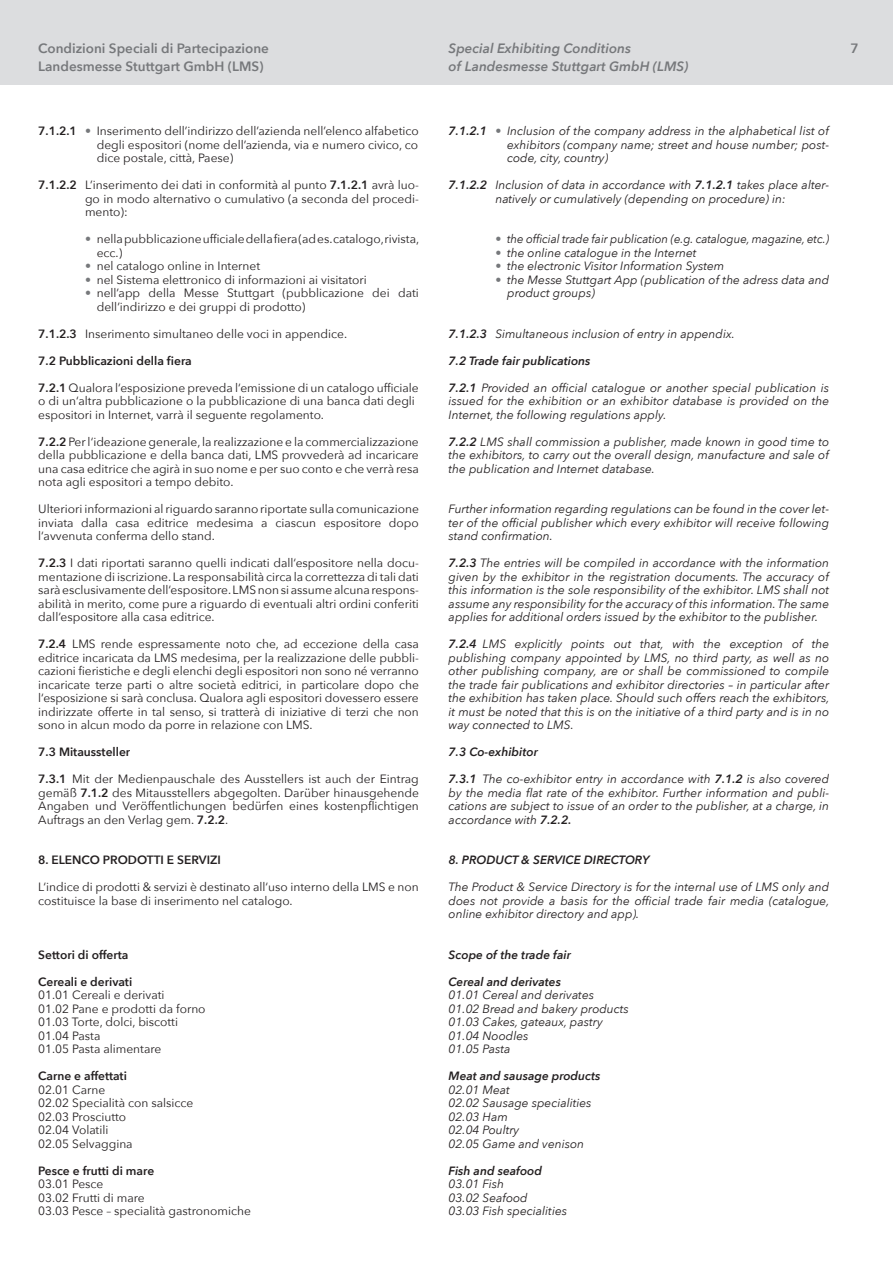
<style>
.page{position:relative;width:893px;height:1263px;background:#fff}
.page>*{position:absolute;margin:0;border:0;box-sizing:border-box;transform-origin:0 0}
.t1{font:600 13.5px/18px "Avenir Next";color:#76787b}
.t2{font:italic 600 13.5px/18px "Avenir Next";color:#76787b}
.t3{font:12px/13.5px "Avenir Next";color:#231f20;text-align:justify}
.t4{font:italic 12px/13.5px "Avenir Next";color:#231f20;text-align:justify}
.t5{font:italic 600 12px "Avenir Next";color:#231f20}
.t6{font:600 12px "Avenir Next";color:#231f20}
.t7{font:italic 12px "Avenir Next";color:#231f20;scale:.96 1}
.s1{font-weight:600}
.s2{color:#76787b}
</style>
<div class="page">
<div style="left:0;top:0;width:893px;height:85px;background:#dcdddf"></div>
<p class="t1" style="left:38px;top:39px;width:232px">Condizioni Speciali di Partecipazione<br>Landesmesse Stuttgart GmbH (LMS)</p>
<p class="t2" style="left:449px;top:39px;width:241px">Special Exhibiting Conditions<br>of Landesmesse Stuttgart GmbH (LMS)</p>
<p class="t3" style="left:97px;top:124px;width:324px;text-indent:-59px"><span class="s1">7.1.2.1</span> <span class="s2">•</span> Inserimento dell’indirizzo dell’azienda nell’elenco alfabetico degli espositori (nome dell’azienda, via e numero civico, co dice postale, città, Paese)</p>
<p class="t3" style="left:85px;top:178px;width:335px;text-indent:-47px"><span class="s1">7.1.2.2</span> L’inserimento dei dati in conformità al punto <span class="s1">7.1.2.1</span> avrà luo&shy;go in modo alternativo o cumulativo (a seconda del procedi&shy;mento):</p>
<p class="t3" style="left:97px;top:232px;width:324px;text-indent:-12px"><span class="s2">•</span> nella pubblicazione ufficiale della fiera (ad es. catalogo, rivista, ecc.)</p>
<p class="t3" style="left:85px;top:259px;width:177px"><span class="s2">•</span> nel catalogo online in Internet</p>
<p class="t3" style="left:85px;top:272px;width:283px"><span class="s2">•</span> nel Sistema elettronico di informazioni ai visitatori</p>
<p class="t3" style="left:97px;top:286px;width:324px;text-indent:-12px"><span class="s2">•</span> nell’app della Messe Stuttgart (pubblicazione dei dati dell’indirizzo e dei gruppi di prodotto)</p>
<p class="t3" style="left:38px;top:326px;width:310px"><span class="s1">7.1.2.3</span> Inserimento simultaneo delle voci in appendice.</p>
<p class="t6" style="left:38px;top:350px;width:155px">7.2 Pubblicazioni della fiera</p>
<p class="t3" style="left:38px;top:380px;width:382px;text-align:left"><span class="s1">7.2.1</span> Qualora l‘esposizione preveda l‘emissione di un catalogo ufficiale o di un‘altra pubblicazione o la pubblicazione di una banca dati degli espositori in Internet, varrà il seguente regolamento.</p>
<p class="t3" style="left:38px;top:434px;width:382px"><span class="s1">7.2.2</span> Per l‘ideazione generale, la realizzazione e la commercializzazione della pubblicazione e della banca dati, LMS provvederà ad incaricare una casa editrice che agirà in suo nome e per suo conto e che verrà resa nota agli espositori a tempo debito.</p>
<p class="t3" style="left:38px;top:502px;width:382px">Ulteriori informazioni al riguardo saranno riportate sulla comunicazione inviata dalla casa editrice medesima a ciascun espositore dopo l‘avvenuta conferma dello stand.</p>
<p class="t3" style="left:38px;top:556px;width:382px"><span class="s1">7.2.3</span> I dati riportati saranno quelli indicati dall‘espositore nella docu&shy;mentazione di iscrizione. La responsabilità circa la correttezza di tali dati sarà esclusivamente dell‘espositore. LMS non si assume alcuna respons&shy;abilità in merito, come pure a riguardo di eventuali altri ordini conferiti dall‘espositore alla casa editrice.</p>
<p class="t3" style="left:38px;top:637px;width:382px"><span class="s1">7.2.4</span> LMS rende espressamente noto che, ad eccezione della casa editrice incaricata da LMS medesima, per la realizzazione delle pubbli&shy;cazioni fieristiche e degli elenchi degli espositori non sono né verranno incaricate terze parti o altre società editrici, in particolare dopo che l‘esposizione si sarà conclusa. Qualora agli espositori dovessero essere indirizzate offerte in tal senso, si tratterà di iniziative di terzi che non sono in alcun modo da porre in relazione con LMS.</p>
<p class="t6" style="left:38px;top:742px;width:93px">7.3 Mitaussteller</p>
<p class="t3" style="left:38px;top:772px;width:382px"><span class="s1">7.3.1</span> Mit der Medienpauschale des Ausstellers ist auch der Eintrag gemäß <span class="s1">7.1.2</span> des Mitausstellers abgegolten. Darüber hinausgehende Angaben und Veröffentlichungen bedürfen eines kostenpflichtigen Auftrags an den Verlag gem. <span class="s1">7.2.2</span>.</p>
<p class="t6" style="left:38px;top:850px;width:184px">8. ELENCO PRODOTTI E SERVIZI</p>
<p class="t3" style="left:38px;top:880px;width:382px">L‘indice di prodotti &amp; servizi è destinato all‘uso interno della LMS e non costituisce la base di inserimento nel catalogo.</p>
<p class="t6" style="left:38px;top:944px;width:92px">Settori di offerta</p>
<p class="t6" style="left:38px;top:971px;width:95px">Cereali e derivati</p>
<p class="t3" style="left:38px;top:988px;width:169px;text-align:left">01.01 Cereali e derivati<br>01.02 Pane e prodotti da forno<br>01.03 Torte, dolci, biscotti<br>01.04 Pasta<br>01.05 Pasta alimentare</p>
<p class="t6" style="left:38px;top:1066px;width:90px">Carne e affettati</p>
<p class="t3" style="left:38px;top:1082px;width:157px;text-align:left">02.01 Carne<br>02.02 Specialità con salsicce<br>02.03 Prosciutto<br>02.04 Volatili<br>02.05 Selvaggina</p>
<p class="t6" style="left:38px;top:1160px;width:117px">Pesce e frutti di mare</p>
<p class="t3" style="left:38px;top:1177px;width:214px;text-align:left">03.01 Pesce<br>03.02 Frutti di mare<br>03.03 Pesce – specialità gastronomiche</p>
<p class="t4" style="left:507px;top:124px;width:324px;text-indent:-58px"><span class="s1">7.1.2.1</span> <span class="s2">•</span> Inclusion of the company address in the alphabetical list of exhibitors (company name; street and house number; post&shy;code, city, country)</p>
<p class="t4" style="left:449px;top:178px;width:382px;text-align:center"><span class="s1">7.1.2.2</span> Inclusion of data in accordance with <span class="s1">7.1.2.1</span> takes place alter&shy;natively or cumulatively (depending on procedure) in:</p>
<p class="t7" style="left:495px;top:229px;width:349px"><span class="s2">•</span> the official trade fair publication (e.g. catalogue, magazine, etc.)</p>
<p class="t4" style="left:495px;top:245px;width:203px"><span class="s2">•</span> the online catalogue in the Internet</p>
<p class="t4" style="left:495px;top:259px;width:231px"><span class="s2">•</span> the electronic Visitor Information System</p>
<p class="t4" style="left:507px;top:272px;width:324px;text-indent:-12px"><span class="s2">•</span> the Messe Stuttgart App (publication of the adress data and product groups)</p>
<p class="t4" style="left:449px;top:326px;width:288px"><span class="s1">7.1.2.3</span> Simultaneous inclusion of entry in appendix.</p>
<p class="t5" style="left:449px;top:350px;width:143px">7.2 Trade fair publications</p>
<p class="t4" style="left:449px;top:380px;width:382px"><span class="s1">7.2.1</span> Provided an official catalogue or another special publication is issued for the exhibition or an exhibitor database is provided on the Internet, the following regulations apply.</p>
<p class="t4" style="left:449px;top:434px;width:382px"><span class="s1">7.2.2</span> LMS shall commission a publisher, made known in good time to the exhibitors, to carry out the overall design, manufacture and sale of the publication and Internet database.</p>
<p class="t4" style="left:449px;top:502px;width:382px">Further information regarding regulations can be found in the cover let&shy;ter of the official publisher which every exhibitor will receive following stand confirmation.</p>
<p class="t4" style="left:449px;top:556px;width:382px"><span class="s1">7.2.3</span> The entries will be compiled in accordance with the information given by the exhibitor in the registration documents. The accuracy of this information is the sole responsibility of the exhibitor. LMS shall not assume any responsibility for the accuracy of this information. The same applies for additional orders issued by the exhibitor to the publisher.</p>
<p class="t4" style="left:449px;top:637px;width:382px"><span class="s1">7.2.4</span> LMS explicitly points out that, with the exception of the publishing company appointed by LMS, no third party, as well as no other publishing company, are or shall be commissioned to compile the trade fair publications and exhibitor directories – in particular after the exhibition has taken place. Should such offers reach the exhibitors, it must be noted that this is on the initiative of a third party and is in no way connected to LMS.</p>
<p class="t5" style="left:449px;top:742px;width:91px">7.3 Co-exhibitor</p>
<p class="t4" style="left:449px;top:772px;width:382px"><span class="s1">7.3.1</span> The co-exhibitor entry in accordance with <span class="s1">7.1.2</span> is also covered by the media flat rate of the exhibitor. Further information and publi&shy;cations are subject to issue of an order to the publisher, at a charge, in accordance with <span class="s1">7.2.2.</span></p>
<p class="t5" style="left:449px;top:850px;width:202px">8. PRODUCT &amp; SERVICE DIRECTORY</p>
<p class="t4" style="left:449px;top:880px;width:382px">The Product &amp; Service Directory is for the internal use of LMS only and does not provide a basis for the official trade fair media (catalogue, online exhibitor directory and app).</p>
<p class="t5" style="left:449px;top:944px;width:124px">Scope of the trade fair</p>
<p class="t5" style="left:449px;top:971px;width:114px">Cereal and derivates</p>
<p class="t4" style="left:449px;top:988px;width:182px;text-align:left">01.01 Cereal and derivates<br>01.02 Bread and bakery products<br>01.03 Cakes, gateaux, pastry<br>01.04 Noodles<br>01.05 Pasta</p>
<p class="t5" style="left:449px;top:1066px;width:153px">Meat and sausage products</p>
<p class="t4" style="left:449px;top:1082px;width:145px;text-align:left">02.01 Meat<br>02.02 Sausage specialities<br>02.03 Ham<br>02.04 Poultry<br>02.05 Game and venison</p>
<p class="t5" style="left:449px;top:1160px;width:95px">Fish and seafood</p>
<p class="t4" style="left:449px;top:1177px;width:120px;text-align:left">03.01 Fish<br>03.02 Seafood<br>03.03 Fish specialities</p>
<p class="t1" style="left:850px;top:39px;width:10px">7</p>
</div>
